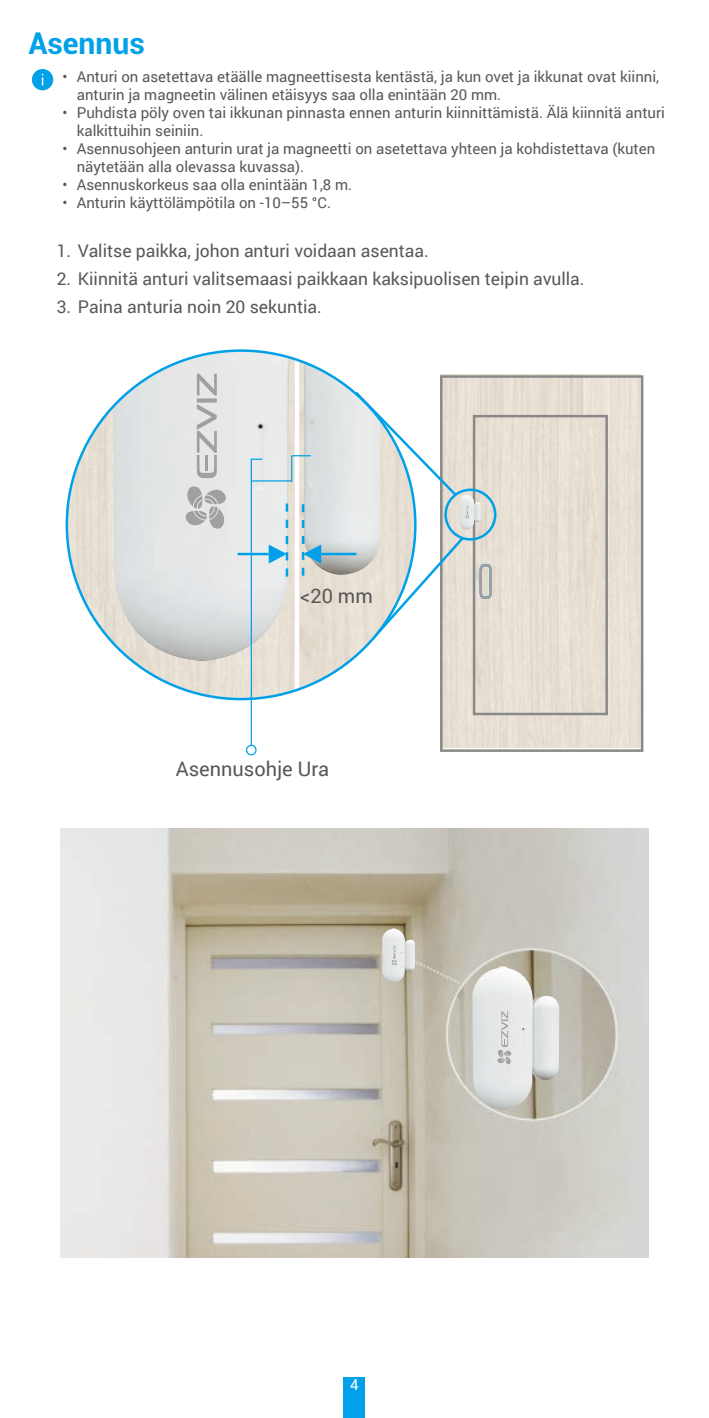
<style>
.page{position:relative;width:709px;height:1418px;background:#fff}
.page>*{position:absolute;margin:0;border:0;box-sizing:border-box;transform-origin:0 0}
.t1{font:700 30px "Roboto";color:#00a1e9}
.t2{font:20px "Roboto";color:#595857}
.t3{font:17.5px "Roboto";color:#595857}
.t4{font:15px/18px "Roboto";color:#595857}
.t5{font:15px "Roboto";color:#fff}
</style>
<div class="page">
<div style="left:344px;top:1376px;width:21px;height:41px;background:#00a1e9"></div>
<div style="left:32px;top:69px;width:21px;height:21px;background:#00a1e9;border-radius:50%"></div>
<svg style="left:440px;top:374px;width:204px;height:378px;background:#e1dacf"></svg>
<img style="left:67px;top:355px;width:228px;height:344px">
<img style="left:299px;top:360px;width:71px;height:329px">
<img style="left:304px;top:362px;width:66px;height:215px">
<div style="left:337px;top:451px;width:8px;height:9px;background:#dfe3e2;border-radius:50%"></div>
<svg style="left:330px;top:471px;width:5px;height:6px"></svg>
<svg style="left:349px;top:362px;width:5px;height:6px"></svg>
<img style="left:113px;top:350px;width:175px;height:312px">
<svg style="left:186px;top:486px;width:40px;height:43px;background:#c0c1c2"></svg>
<svg style="left:197px;top:373px;width:20px;height:105px;background:#c9caca"></svg>
<svg style="left:302px;top:504px;width:19px;height:71px"></svg>
<svg style="left:269px;top:503px;width:19px;height:73px"></svg>
<hr style="left:321px;top:553px;width:35px;height:2px;background:#00a1e9">
<hr style="left:237px;top:553px;width:32px;height:2px;background:#00a1e9">
<hr style="left:205px;top:455px;width:3px;height:16px;background:#a0a0a1">
<svg style="left:252px;top:458px;width:10px;height:2px"></svg>
<hr style="left:251px;top:458px;width:1px;height:287px;background:#00a1e9">
<svg style="left:291px;top:455px;width:20px;height:26px"></svg>
<hr style="left:251px;top:480px;width:41px;height:1px;background:#00a1e9">
<div style="left:246px;top:744px;width:10px;height:11px;border:1px solid #00a1e9;border-radius:50%"></div>
<svg style="left:352px;top:389px;width:145px;height:255px"></svg>
<img style="left:61px;top:828px;width:587px;height:428px">
<img style="left:472px;top:966px;width:87px;height:143px">
<svg style="left:490px;top:991px;width:66px;height:89px;background:#dfe1e0"></svg>
<img style="left:382px;top:928px;width:33px;height:54px">
<svg style="left:391px;top:938px;width:22px;height:34px"></svg>
<h1 class="t1" style="left:28px;top:22px;width:118px">Asennus</h1>
<p class="t4" style="left:77px;top:67px;width:584px;text-indent:-14px">• Anturi on asetettava etäälle magneettisesta kentästä, ja kun ovet ja ikkunat ovat kiinni, anturin ja magneetin välinen etäisyys saa olla enintään 20 mm.</p>
<p class="t4" style="left:77px;top:103px;width:589px;text-indent:-14px">• Puhdista pöly oven tai ikkunan pinnasta ennen anturin kiinnittämistä. Älä kiinnitä anturi kalkittuihin seiniin.</p>
<p class="t4" style="left:77px;top:139px;width:580px;text-indent:-14px">• Asennusohjeen anturin urat ja magneetti on asetettava yhteen ja kohdistettava (kuten näytetään alla olevassa kuvassa).</p>
<p class="t4" style="left:63px;top:175px;width:291px">• Asennuskorkeus saa olla enintään 1,8 m.</p>
<p class="t4" style="left:63px;top:193px;width:270px">• Anturin käyttölämpötila on -10–55 °C.</p>
<p class="t3" style="left:57px;top:238px;width:373px">1. Valitse paikka, johon anturi voidaan asentaa.</p>
<p class="t3" style="left:57px;top:266px;width:529px">2. Kiinnitä anturi valitsemaasi paikkaan kaksipuolisen teipin avulla.</p>
<p class="t3" style="left:57px;top:294px;width:266px">3. Paina anturia noin 20 sekuntia.</p>
<h2 class="t2" style="left:300px;top:581px;width:74px">&lt;20 mm</h2>
<h2 class="t2" style="left:176px;top:754px;width:155px">Asennusohje Ura</h2>
<p class="t5" style="left:350px;top:1373px;width:10px">4</p>
</div>
